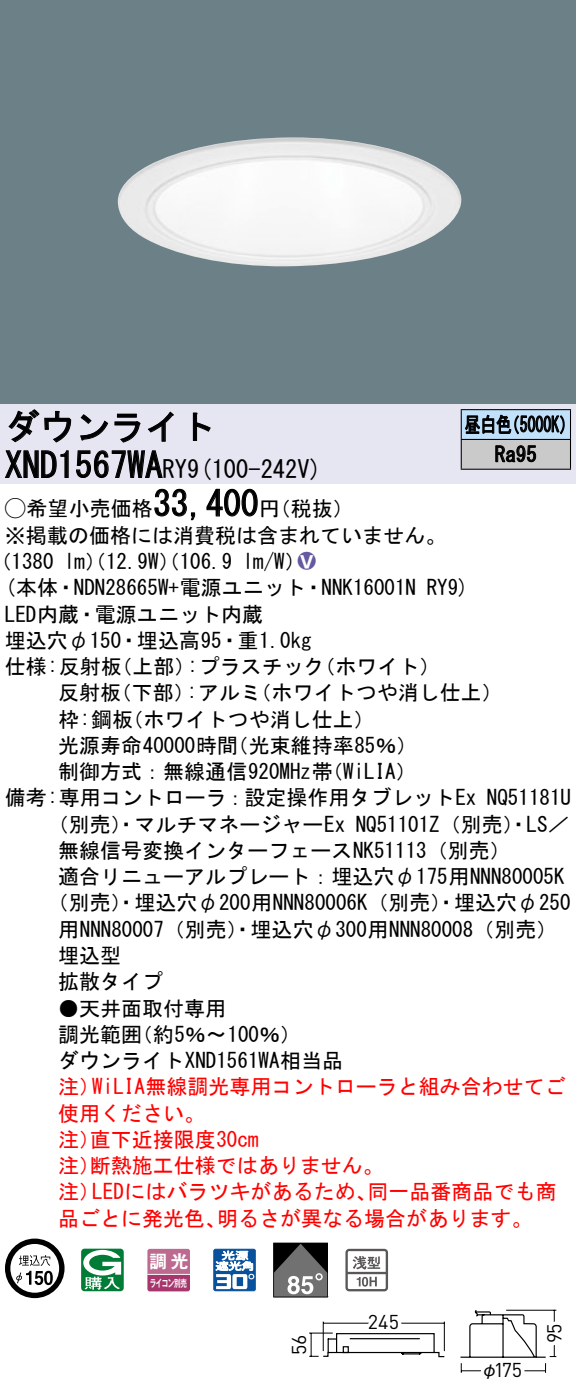
<style>
.page{position:relative;width:576px;height:1396px;background:#fff}
.page>*{position:absolute;margin:0;border:0;box-sizing:border-box;transform-origin:0 0}
.t1{font:35px "MS Gothic";color:#000}
.t2{font:24.5px "MS Gothic";color:#000}
.t3{font:21px/26.2px "MS Gothic";color:#000}
.t4{font:21px/26.2px "MS Gothic";color:#f00}
.t5{font:21px/29.8px "MS Gothic";color:#000;scale:.75 1}
.t6{font:21px "Ford Classification 1";color:#635aa0}
.t7{font:19.95px "DINOT";letter-spacing:-.02em;color:#000}
.t8{font:17.5px "Gothic MB101 Pro De Bold 90 pv RKSJ H";color:#fff}
.t9{font:17.5px "Gothic BBB Pro Medium 90 pv RKSJ H";color:#000}
.t10{font:10.15px "Gothic MB101 Pro De Bold 90 pv RKSJ H";letter-spacing:-.05em;color:#fff;scale:.65 1}
.s1{font-size:24.5px}
.s2{font-family:"Ford Classification 1"}
.s3{color:#fff}
</style>
<div class="page">
<div style="left:0;top:0;width:575px;height:404px;background:#6c8087"></div>
<img style="left:117px;top:137px;width:345px;height:130px">
<div style="left:0;top:404px;width:575px;height:79px;background:#e6e5f2"></div>
<svg style="left:8px;top:409px;width:64px;height:34px"></svg>
<svg style="left:80px;top:413px;width:60px;height:30px"></svg>
<svg style="left:147px;top:411px;width:26px;height:31px"></svg>
<svg style="left:192px;top:412px;width:19px;height:29px"></svg>
<svg style="left:5px;top:450px;width:64px;height:28px"></svg>
<svg style="left:76px;top:450px;width:87px;height:28px"></svg>
<svg style="left:154px;top:488px;width:42px;height:32px"></svg>
<svg style="left:206px;top:488px;width:52px;height:29px"></svg>
<svg style="left:5px;top:1238px;width:59px;height:59px"></svg>
<svg style="left:44px;top:1270px;width:9px;height:14px"></svg>
<svg style="left:81px;top:1248px;width:43px;height:42px"></svg>
<svg style="left:147px;top:1248px;width:43px;height:43px;background:#b75e88"></svg>
<hr style="left:147px;top:1273px;width:43px;height:1px;background:#fff">
<svg style="left:213px;top:1248px;width:43px;height:42px"></svg>
<svg style="left:273px;top:1242px;width:55px;height:55px;background:#5e5d5d"></svg>
<svg style="left:345px;top:1248px;width:43px;height:43px"></svg>
<div style="left:461px;top:409px;width:109px;height:30px;background:#c1e1fa"></div>
<div style="left:461px;top:439px;width:109px;height:30px;background:#cacaca"></div>
<hr style="left:460px;top:409px;width:110px;height:1px;background:#000">
<hr style="left:569px;top:410px;width:2px;height:29px;background:#000">
<hr style="left:460px;top:439px;width:110px;height:1px;background:#000">
<hr style="left:569px;top:440px;width:2px;height:28px;background:#000">
<hr style="left:460px;top:468px;width:110px;height:2px;background:#000">
<svg style="left:460px;top:410px;width:104px;height:58px"></svg>
<svg style="left:460px;top:1309px;width:97px;height:64px"></svg>
<svg style="left:309px;top:1321px;width:136px;height:37px"></svg>
<h1 class="t1" style="left:5px;top:409px;width:212px">ダウンライト</h1>
<p class="t2" style="left:187px;top:456px;width:136px">(9 100-242 (V</p>
<h1 class="t1" style="left:5px;top:447px;width:184px">XND1567WA<span class="s1">RY</span></h1>
<h1 class="t1" style="left:153px;top:486px;width:106px">33,400</h1>
<p class="t3" style="left:5px;top:495px;width:442px"><span class="s2">A</span>希望小売価格<br>※掲載の価格には消費税は含まれていません。</p>
<p class="t6" style="left:298px;top:550px;width:19px">2<span class="s3">8</span></p>
<p class="t3" style="left:259px;top:495px;width:96px">（円税抜(</p>
<p class="t3" style="left:243px;top:548px;width:64px">l m (W/</p>
<p class="t3" style="left:-9px;top:548px;width:65px">（1380</p>
<p class="t3" style="left:64px;top:548px;width:169px">lm）（12.9 ）（W 106.9</p>
<p class="t5" style="left:494px;top:409px;width:57px;text-indent:-30px">昼白色<br>Ra95</p>
<p class="t5" style="left:504px;top:409px;width:96px">（5000 (K</p>
<p class="t3" style="left:5px;top:574px;width:412px">(本体・NDN28665 +W 電源ユニット・NNK16001N</p>
<p class="t3" style="left:5px;top:600px;width:259px">LED内蔵・電源ユニット内蔵</p>
<p class="t3" style="left:5px;top:627px;width:308px">埋込穴φ150・埋込高95・重1.0kg</p>
<p class="t3" style="left:314px;top:653px;width:127px">（ホワイト(</p>
<p class="t3" style="left:426px;top:574px;width:44px">RY (9</p>
<p class="t3" style="left:187px;top:653px;width:139px">:プラスチック</p>
<p class="t3" style="left:5px;top:653px;width:118px">仕様:反射板</p>
<p class="t3" style="left:111px;top:653px;width:85px">（上部）</p>
<p class="t3" style="left:58px;top:679px;width:64px">反射板</p>
<p class="t3" style="left:111px;top:679px;width:85px">（下部）</p>
<p class="t3" style="left:187px;top:679px;width:76px">:アルミ</p>
<p class="t3" style="left:250px;top:679px;width:253px">（ホワイトつや消し仕上(</p>
<p class="t3" style="left:58px;top:705px;width:76px">枠:鋼板</p>
<p class="t3" style="left:122px;top:705px;width:253px">（ホワイトつや消し仕上(</p>
<p class="t3" style="left:58px;top:732px;width:181px">光源寿命40000時間</p>
<p class="t3" style="left:227px;top:732px;width:191px">（光束維持率85％(</p>
<p class="t3" style="left:58px;top:758px;width:276px">制御方式：無線通信920MHz帯</p>
<p class="t3" style="left:322px;top:758px;width:96px">（WiLIA(</p>
<p class="t3" style="left:355px;top:784px;width:215px;text-indent:-350px">備考:専用コントローラ：設定操作用タブレットEx<br>NQ51101 （Z 別売）・LS／</p>
<p class="t3" style="left:486px;top:784px;width:85px">NQ51181U</p>
<p class="t3" style="left:48px;top:810px;width:299px">（別売）・マルチマネージャーEx</p>
<p class="t3" style="left:58px;top:837px;width:454px">無線信号変換インターフェースNK51113（別売(</p>
<p class="t3" style="left:58px;top:863px;width:507px">適合リニューアルプレート：埋込穴φ175用NNN80005K</p>
<p class="t3" style="left:48px;top:889px;width:524px">（別売）・埋込穴φ200用NNN80006 （K 別売）・埋込穴φ250</p>
<p class="t3" style="left:58px;top:915px;width:500px">用NNN80007（別売）・埋込穴φ300用NNN80008（別売(</p>
<p class="t3" style="left:58px;top:942px;width:64px">埋込型</p>
<p class="t3" style="left:58px;top:968px;width:106px">拡散タイプ</p>
<p class="t3" style="left:132px;top:994px;width:171px;text-indent:-74px">●天井面取付専用<br>（約5％〜100％(</p>
<p class="t3" style="left:58px;top:1020px;width:286px">調光範囲<br>ダウンライトXND1561WA相当品</p>
<p class="t4" style="left:92px;top:1073px;width:475px">WiLIA無線調光専用コントローラと組み合わせてご</p>
<p class="t4" style="left:58px;top:1073px;width:43px">注）</p>
<p class="t4" style="left:58px;top:1099px;width:148px">使用ください。</p>
<p class="t4" style="left:90px;top:1125px;width:170px">直下近接限度30cm</p>
<p class="t4" style="left:90px;top:1125px;width:295px;text-indent:-32px">注）<br>断熱施工仕様ではありません。</p>
<p class="t4" style="left:58px;top:1152px;width:43px">注）</p>
<p class="t4" style="left:92px;top:1178px;width:286px">LEDにはバラツキがあるため、</p>
<p class="t4" style="left:367px;top:1178px;width:190px">同一品番商品でも商</p>
<p class="t4" style="left:58px;top:1178px;width:43px">注）</p>
<p class="t4" style="left:58px;top:1204px;width:169px">品ごとに発光色、</p>
<p class="t4" style="left:217px;top:1204px;width:317px">明るさが異なる場合があります。</p>
<p class="t8" style="left:149px;top:1246px;width:41px">調光</p>
<p class="t10" style="left:150px;top:1274px;width:59px">ライコン別売</p>
<p class="t7" style="left:285px;top:1354px;width:22px;rotate:-90deg">56</p>
<p class="t7" style="left:368px;top:1308px;width:33px">245</p>
<p class="t7" style="left:493px;top:1355px;width:30px">175</p>
<p class="t9" style="left:480px;top:1355px;width:19px">φ</p>
<p class="t7" style="left:540px;top:1343px;width:21px;rotate:-90deg">95</p>
</div>
